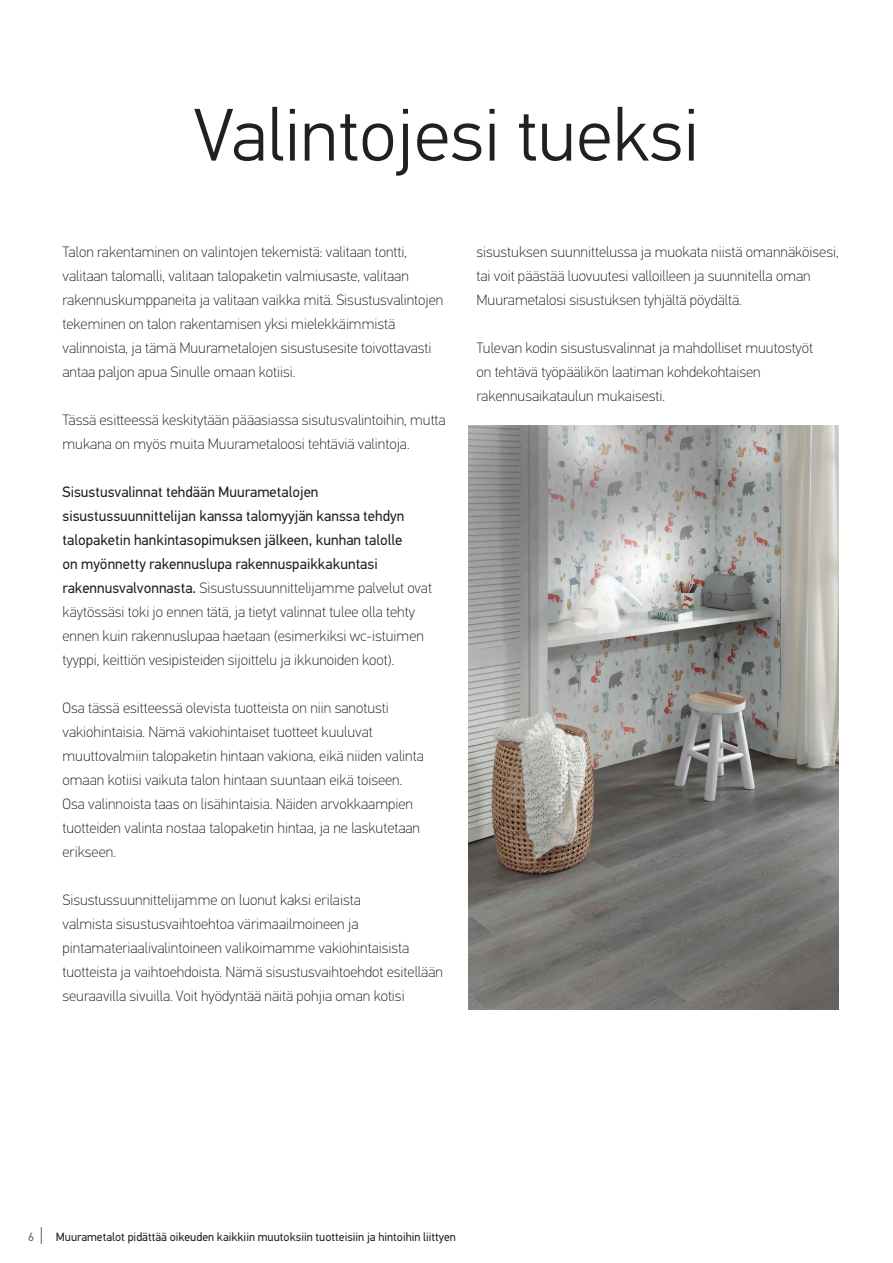
<style>
.page{position:relative;width:893px;height:1263px;background:#fff}
.page>*{position:absolute;margin:0;border:0;box-sizing:border-box;transform-origin:0 0}
.t1{font:300 74.25px "PFDIN Text Pro";color:#231f20}
.Leipis_10{font:100 15px/24px "PF Din Text Pro";color:#231f20}
.Leipis_10-2{font:15px/24px "PFDIN Text Pro";color:#231f20}
.t2{font:12px "PFDIN Text Pro";color:#231f20}
.t3{font:12px "PFDIN Text Pro";color:#636366}
.s1{font-family:"PF Din Text Pro";font-weight:100}
</style>
<div class="page">
<svg style="left:41px;top:1227px;width:1px;height:17px"></svg>
<img style="left:468px;top:425px;width:371px;height:585px">
<p class="t1" style="left:194px;top:93px;width:507px">Valintojesi tueksi</p>
<p class="Leipis_10" style="left:63px;top:240px;width:382px">Talon rakentaminen on valintojen tekemistä: valitaan tontti, valitaan talomalli, valitaan talopaketin valmiusaste, valitaan rakennuskumppaneita ja valitaan vaikka mitä. Sisustusvalintojen tekeminen on talon rakentamisen yksi mielekkäimmistä valinnoista, ja tämä Muurametalojen sisustusesite toivottavasti antaa paljon apua Sinulle omaan kotiisi.</p>
<p class="Leipis_10" style="left:63px;top:408px;width:385px">Tässä esitteessä keskitytään pääasiassa sisutusvalintoihin, mutta mukana on myös muita Muurametaloosi tehtäviä valintoja.</p>
<p class="Leipis_10-2" style="left:63px;top:480px;width:371px">Sisustusvalinnat tehdään Muurametalojen sisustussuunnittelijan kanssa talomyyjän kanssa tehdyn talopaketin hankintasopimuksen jälkeen, kunhan talolle<br>on myönnetty rakennuslupa rakennuspaikkakuntasi rakennusvalvonnasta. <span class="s1">Sisustussuunnittelijamme palvelut ovat käytössäsi toki jo ennen tätä, ja tietyt valinnat tulee olla tehty ennen kuin rakennuslupaa haetaan (esimerkiksi wc-istuimen tyyppi, keittiön vesipisteiden sijoittelu ja ikkunoiden koot).</span></p>
<p class="Leipis_10" style="left:63px;top:696px;width:363px">Osa tässä esitteessä olevista tuotteista on niin sanotusti vakiohintaisia. Nämä vakiohintaiset tuotteet kuuluvat muuttovalmiin talopaketin hintaan vakiona, eikä niiden valinta omaan kotiisi vaikuta talon hintaan suuntaan eikä toiseen.<br>Osa valinnoista taas on lisähintaisia. Näiden arvokkaampien tuotteiden valinta nostaa talopaketin hintaa, ja ne laskutetaan erikseen.</p>
<p class="Leipis_10" style="left:63px;top:888px;width:382px">Sisustussuunnittelijamme on luonut kaksi erilaista<br>valmista sisustusvaihtoehtoa värimaailmoineen ja pintamateriaalivalintoineen valikoimamme vakiohintaisista tuotteista ja vaihtoehdoista. Nämä sisustusvaihtoehdot esitellään seuraavilla sivuilla. Voit hyödyntää näitä pohjia oman kotisi</p>
<p class="Leipis_10" style="left:476px;top:240px;width:364px">sisustuksen suunnittelussa ja muokata niistä omannäköisesi, tai voit päästää luovuutesi valloilleen ja suunnitella oman<br>Muurametalosi sisustuksen tyhjältä pöydältä.</p>
<p class="Leipis_10" style="left:476px;top:336px;width:338px">Tulevan kodin sisustusvalinnat ja mahdolliset muutostyöt on tehtävä työpäälikön laatiman kohdekohtaisen rakennusaikataulun mukaisesti.</p>
<p class="t3" style="left:28px;top:1229px;width:7px">6</p>
<p class="t2" style="left:56px;top:1229px;width:401px">Muurametalot pidättää oikeuden kaikkiin muutoksiin tuotteisiin ja hintoihin liittyen</p>
</div>
